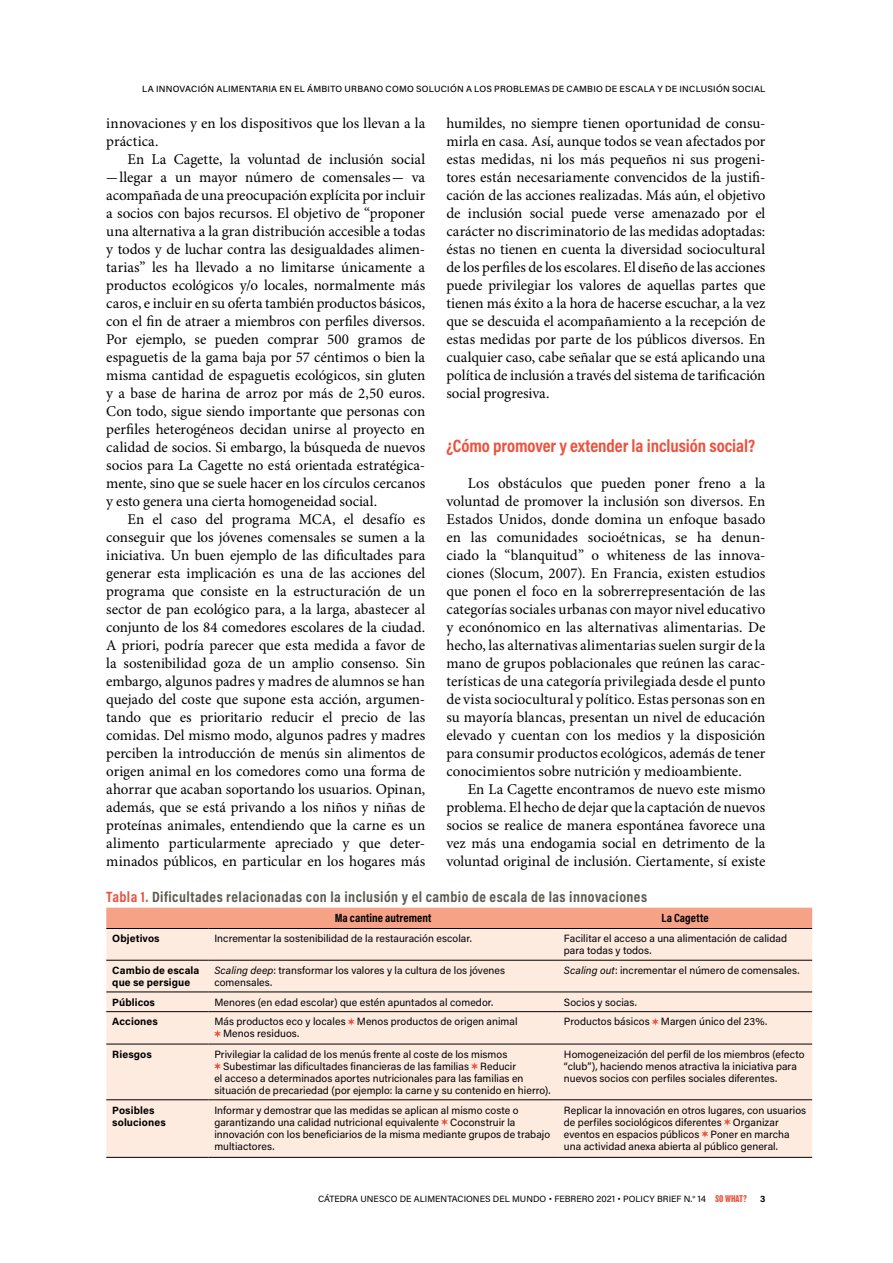
<style>
.page{position:relative;width:893px;height:1263px;background:#fff}
.page>*{position:absolute;margin:0;border:0;box-sizing:border-box;transform-origin:0 0}
.t1{font:700 18px "Acumin Pro Cond";letter-spacing:-.005em;color:#e95440}
.t2{font:15px/18px "Minion Pro";letter-spacing:-.005em;color:#000;text-align:justify}
.t3{font:700 15px "Acumin Pro Cond";letter-spacing:.03em;color:#5e5a51}
.t4{font:700 12px "Acumin Pro Cond";letter-spacing:.005em;color:#000}
.t5{font:10.5px/12px "Acumin Pro";letter-spacing:.005em;color:#000}
.t6{font:700 10.5px/12px "Acumin Pro";letter-spacing:.01em;color:#000}
.t7{font:500 9px "Acumin Pro";letter-spacing:.025em;color:#000}
.t8{font:9px "Acumin Pro";color:#000}
.t9{font:700 9px "Acumin Pro";color:#000}
.s1{color:#e95440}
.s2{font-style:italic}
.s3{font-family:"Balboa";font-weight:700;color:#e95440}
</style>
<div class="page">
<div style="left:106px;top:908px;width:706px;height:20px;background:#f5a286"></div>
<div style="left:106px;top:929px;width:706px;height:228px;background:#feebe0"></div>
<hr style="left:106px;top:928px;width:102px;height:1px;background:#000">
<hr style="left:208px;top:928px;width:350px;height:1px;background:#000">
<hr style="left:558px;top:928px;width:254px;height:1px;background:#000">
<hr style="left:106px;top:960px;width:102px;height:1px;background:#000">
<hr style="left:208px;top:960px;width:350px;height:1px;background:#000">
<hr style="left:558px;top:960px;width:254px;height:1px;background:#000">
<hr style="left:106px;top:992px;width:102px;height:1px;background:#000">
<hr style="left:208px;top:992px;width:350px;height:1px;background:#000">
<hr style="left:558px;top:992px;width:254px;height:1px;background:#000">
<hr style="left:106px;top:1011px;width:102px;height:1px;background:#000">
<hr style="left:208px;top:1011px;width:350px;height:1px;background:#000">
<hr style="left:558px;top:1011px;width:254px;height:1px;background:#000">
<hr style="left:106px;top:1044px;width:102px;height:1px;background:#000">
<hr style="left:208px;top:1044px;width:350px;height:1px;background:#000">
<hr style="left:558px;top:1044px;width:254px;height:1px;background:#000">
<hr style="left:106px;top:1099px;width:102px;height:1px;background:#000">
<hr style="left:208px;top:1099px;width:350px;height:1px;background:#000">
<hr style="left:558px;top:1099px;width:254px;height:1px;background:#000">
<hr style="left:106px;top:1157px;width:102px;height:1px;background:#000">
<hr style="left:208px;top:1157px;width:350px;height:1px;background:#000">
<hr style="left:558px;top:1157px;width:254px;height:1px;background:#000">
<svg style="left:348px;top:1018px;width:6px;height:7px"></svg>
<svg style="left:214px;top:1030px;width:7px;height:7px"></svg>
<svg style="left:652px;top:1018px;width:6px;height:7px"></svg>
<svg style="left:214px;top:1062px;width:7px;height:8px"></svg>
<svg style="left:471px;top:1062px;width:7px;height:8px"></svg>
<svg style="left:441px;top:1118px;width:7px;height:7px"></svg>
<svg style="left:724px;top:1118px;width:6px;height:7px"></svg>
<svg style="left:702px;top:1130px;width:6px;height:7px"></svg>
<p class="t7" style="left:142px;top:82px;width:625px">LA INNOVACIÓN ALIMENTARIA EN EL ÁMBITO URBANO COMO SOLUCIÓN A LOS PROBLEMAS DE CAMBIO DE ESCALA Y DE INCLUSIÓN SOCIAL</p>
<p class="t2" style="left:446px;top:114px;width:320px">humildes, no siempre tienen oportunidad de consu&shy;mirla en casa. Así, aunque todos se vean afectados por estas medidas, ni los más pequeños ni sus progeni&shy;tores están necesariamente convencidos de la justifi&shy;cación de las acciones realizadas. Más aún, el objetivo de inclusión social puede verse amenazado por el carácter no discriminatorio de las medidas adoptadas: éstas no tienen en cuenta la diversidad sociocultural de los perfiles de los escolares. El diseño de las acciones puede privilegiar los valores de aquellas partes que tienen más éxito a la hora de hacerse escuchar, a la vez que se descuida el acompañamiento a la recepción de estas medidas por parte de los públicos diversos. En cualquier caso, cabe señalar que se está aplicando una política de inclusión a través del sistema de tarificación social progresiva.</p>
<p class="t1" style="left:446px;top:433px;width:310px">¿Cómo promover y extender la inclusión social?</p>
<p class="t2" style="left:446px;top:474px;width:320px;text-indent:21px">Los obstáculos que pueden poner freno a la voluntad de promover la inclusión son diversos. En Estados Unidos, donde domina un enfoque basado en las comunidades socioétnicas, se ha denun&shy;ciado la “blanquitud” o whiteness de las innova&shy;ciones (Slocum, 2007). En Francia, existen estudios que ponen el foco en la sobrerrepresentación de las categorías sociales urbanas con mayor nivel educativo y econónomico en las alternativas alimentarias. De hecho, las alternativas alimentarias suelen surgir de la mano de grupos poblacionales que reúnen las carac&shy;terísticas de una categoría privilegiada desde el punto de vista sociocultural y político. Estas personas son en su mayoría blancas, presentan un nivel de educación elevado y cuentan con los medios y la disposición para consumir productos ecológicos, además de tener conocimientos sobre nutrición y medioambiente.</p>
<p class="t2" style="left:446px;top:780px;width:320px;text-indent:21px">En La Cagette encontramos de nuevo este mismo problema. El hecho de dejar que la captación de nuevos socios se realice de manera espontánea favorece una vez más una endogamia social en detrimento de la voluntad original de inclusión. Ciertamente, sí existe</p>
<p class="t2" style="left:106px;top:114px;width:320px">innovaciones y en los dispositivos que los llevan a la práctica.</p>
<p class="t2" style="left:106px;top:150px;width:320px;text-indent:21px">En La Cagette, la voluntad de inclusión social -llegar a un mayor número de comensales- va acompañada de una preocupación explícita por incluir a socios con bajos recursos. El objetivo de “proponer una alternativa a la gran distribución accesible a todas y todos y de luchar contra las desigualdades alimen&shy;tarias” les ha llevado a no limitarse únicamente a productos ecológicos y/o locales, normalmente más caros, e incluir en su oferta también productos básicos, con el fin de atraer a miembros con perfiles diversos.<br>Por ejemplo, se pueden comprar 500 gramos de espaguetis de la gama baja por 57 céntimos o bien la misma cantidad de espaguetis ecológicos, sin gluten y a base de harina de arroz por más de 2,50 euros.<br>Con todo, sigue siendo importante que personas con perfiles heterogéneos decidan unirse al proyecto en calidad de socios. Si embargo, la búsqueda de nuevos socios para La Cagette no está orientada estratégica&shy;mente, sino que se suele hacer en los círculos cercanos y esto genera una cierta homogeneidad social.</p>
<p class="t2" style="left:106px;top:510px;width:320px;text-indent:21px">En el caso del programa MCA, el desafío es conseguir que los jóvenes comensales se sumen a la iniciativa. Un buen ejemplo de las dificultades para generar esta implicación es una de las acciones del programa que consiste en la estructuración de un sector de pan ecológico para, a la larga, abastecer al conjunto de los 84 comedores escolares de la ciudad.<br>A priori, podría parecer que esta medida a favor de la sostenibilidad goza de un amplio consenso. Sin embargo, algunos padres y madres de alumnos se han quejado del coste que supone esta acción, argumen&shy;tando que es prioritario reducir el precio de las comidas. Del mismo modo, algunos padres y madres perciben la introducción de menús sin alimentos de origen animal en los comedores como una forma de ahorrar que acaban soportando los usuarios. Opinan, además, que se está privando a los niños y niñas de proteínas animales, entendiendo que la carne es un alimento particularmente apreciado y que deter&shy;minados públicos, en particular en los hogares más</p>
<p class="t3" style="left:106px;top:886px;width:542px"><span class="s1">Tabla 1.</span> Dificultades relacionadas con la inclusión y el cambio de escala de las innovaciones</p>
<p class="t4" style="left:335px;top:910px;width:98px">Ma cantine autrement</p>
<p class="t4" style="left:661px;top:910px;width:49px">La Cagette</p>
<p class="t6" style="left:112px;top:932px;width:49px">Objetivos</p>
<p class="t5" style="left:214px;top:932px;width:259px">Incrementar la sostenibilidad de la restauración escolar.</p>
<p class="t5" style="left:564px;top:932px;width:225px">Facilitar el acceso a una alimentación de calidad para todas y todos.</p>
<p class="t6" style="left:112px;top:964px;width:89px">Cambio de escala que se persigue</p>
<p class="t5" style="left:214px;top:964px;width:292px"><span class="s2">Scaling deep</span>: transformar los valores y la cultura de los jóvenes comensales.</p>
<p class="t5" style="left:564px;top:964px;width:237px"><span class="s2">Scaling out</span>: incrementar el número de comensales.</p>
<p class="t6" style="left:112px;top:995px;width:44px">Públicos</p>
<p class="t5" style="left:214px;top:995px;width:280px">Menores (en edad escolar) que estén apuntados al comedor.</p>
<p class="t5" style="left:564px;top:995px;width:74px">Socios y socias.</p>
<p class="t6" style="left:112px;top:1015px;width:47px">Acciones</p>
<p class="t5" style="left:223px;top:1015px;width:296px;text-indent:-9px">Más productos eco y locales Menos productos de origen animal<br>Menos residuos.</p>
<p class="t5" style="left:564px;top:1015px;width:205px">Productos básicos Margen único del 23%.</p>
<p class="t6" style="left:112px;top:1048px;width:41px">Riesgos</p>
<p class="t5" style="left:214px;top:1048px;width:295px">Privilegiar la calidad de los menús frente al coste de los mismos</p>
<p class="t5" style="left:223px;top:1060px;width:295px">Subestimar las dificultades financieras de las familias Reducir</p>
<p class="t5" style="left:214px;top:1072px;width:311px">el acceso a determinados aportes nutricionales para las familias en</p>
<p class="t5" style="left:214px;top:1084px;width:338px">situación de precariedad (por ejemplo: la carne y su contenido en hierro).</p>
<p class="t5" style="left:564px;top:1048px;width:242px">Homogeneización del perfil de los miembros (efecto “club”), haciendo menos atractiva la iniciativa para nuevos socios con perfiles sociales diferentes.</p>
<p class="t6" style="left:112px;top:1103px;width:55px">Posibles soluciones</p>
<p class="t5" style="left:214px;top:1103px;width:337px">Informar y demostrar que las medidas se aplican al mismo coste o garantizando una calidad nutricional equivalente Coconstruir la innovación con los beneficiarios de la misma mediante grupos de trabajo multiactores.</p>
<p class="t5" style="left:564px;top:1103px;width:244px">Replicar la innovación en otros lugares, con usuarios de perfiles sociológicos diferentes Organizar eventos en espacios públicos Poner en marcha una actividad anexa abierta al público general.</p>
<p class="t8" style="left:318px;top:1193px;width:431px">CÁTEDRA UNESCO DE ALIMENTACIONES DEL MUNDO • FEBRERO 2021 • POLICY BRIEF N.° 14 <span class="s3">SO WHAT?</span></p>
<p class="t9" style="left:760px;top:1193px;width:7px">3</p>
</div>
